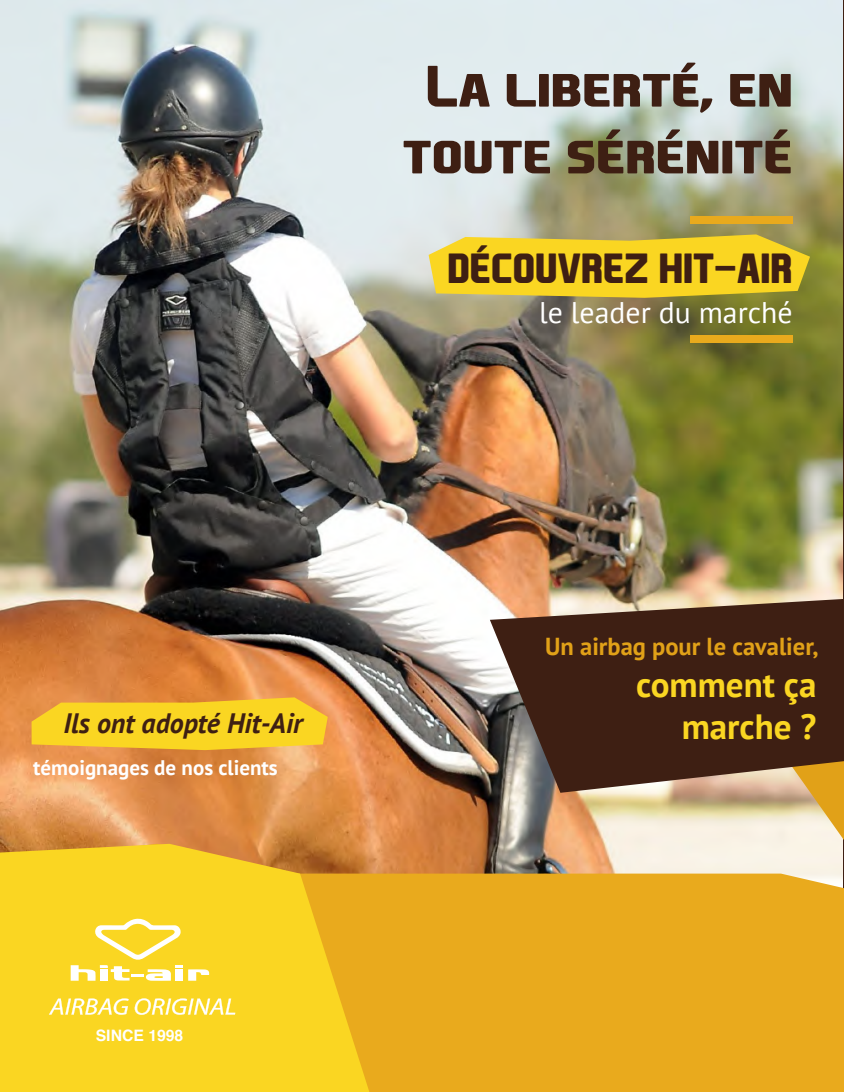
<style>
.page{position:relative;width:844px;height:1092px;background:#fff}
.page>*{position:absolute;margin:0;border:0;box-sizing:border-box;transform-origin:0 0}
.t1{font:700 55.65px/66.9px "EA Sports Covers SC";color:#3e1f13;text-align:center}
.t2{font:700 40.25px "EA Sports Covers SC";color:#3e1f13}
.t3{font:700 35px/42px "PT Sans";color:#fad622;text-align:right}
.t4{font:29.75px "PT Sans";color:#fff}
.t5{font:italic 700 28px "PT Sans";color:#3e1f13}
.t6{font:700 24.5px "PT Sans";color:#e1a118}
.t7{font:700 21px "PT Sans";color:#fff}
.t8{font:700 15.75px "Helvetica";color:#fff}
</style>
<div class="page">
<img style="left:0;top:0;width:842px;height:843px">
<svg style="left:369px;top:843px;width:474px;height:248px;background:#e7ac2d"></svg>
<svg style="left:0;top:843px;width:369px;height:248px;background:#f4cb22"></svg>
<svg style="left:71px;top:918px;width:138px;height:62px"></svg>
<svg style="left:49px;top:998px;width:80px;height:16px"></svg>
<svg style="left:135px;top:998px;width:100px;height:16px"></svg>
<svg style="left:32px;top:697px;width:296px;height:53px;background:#f6c929"></svg>
<svg style="left:428px;top:234px;width:381px;height:64px;background:#ecce2f"></svg>
<div style="left:690px;top:335px;width:102px;height:7px;background:#e9aa1d"></div>
<div style="left:690px;top:216px;width:102px;height:8px;background:#e9aa1d"></div>
<svg style="left:720px;top:792px;width:123px;height:48px;background:#e2cea5"></svg>
<svg style="left:489px;top:599px;width:354px;height:193px;background:#593c2d"></svg>
<p class="t1" style="left:402px;top:50px;width:391px">La liberté, en toute sérénité</p>
<p class="t2" style="left:447px;top:243px;width:346px">DÉCOUVREZ HIT-AIR</p>
<p class="t4" style="left:539px;top:293px;width:255px">le leader du marché</p>
<p class="t5" style="left:63px;top:704px;width:241px">Ils ont adopté Hit-Air</p>
<p class="t7" style="left:33px;top:753px;width:246px">témoignages de nos clients</p>
<p class="t8" style="left:96px;top:1022px;width:89px">SINCE 1998</p>
<p class="t6" style="left:545px;top:630px;width:274px">Un airbag pour le cavalier,</p>
<p class="t3" style="left:636px;top:662px;width:182px">comment ça marche ?</p>
</div>
